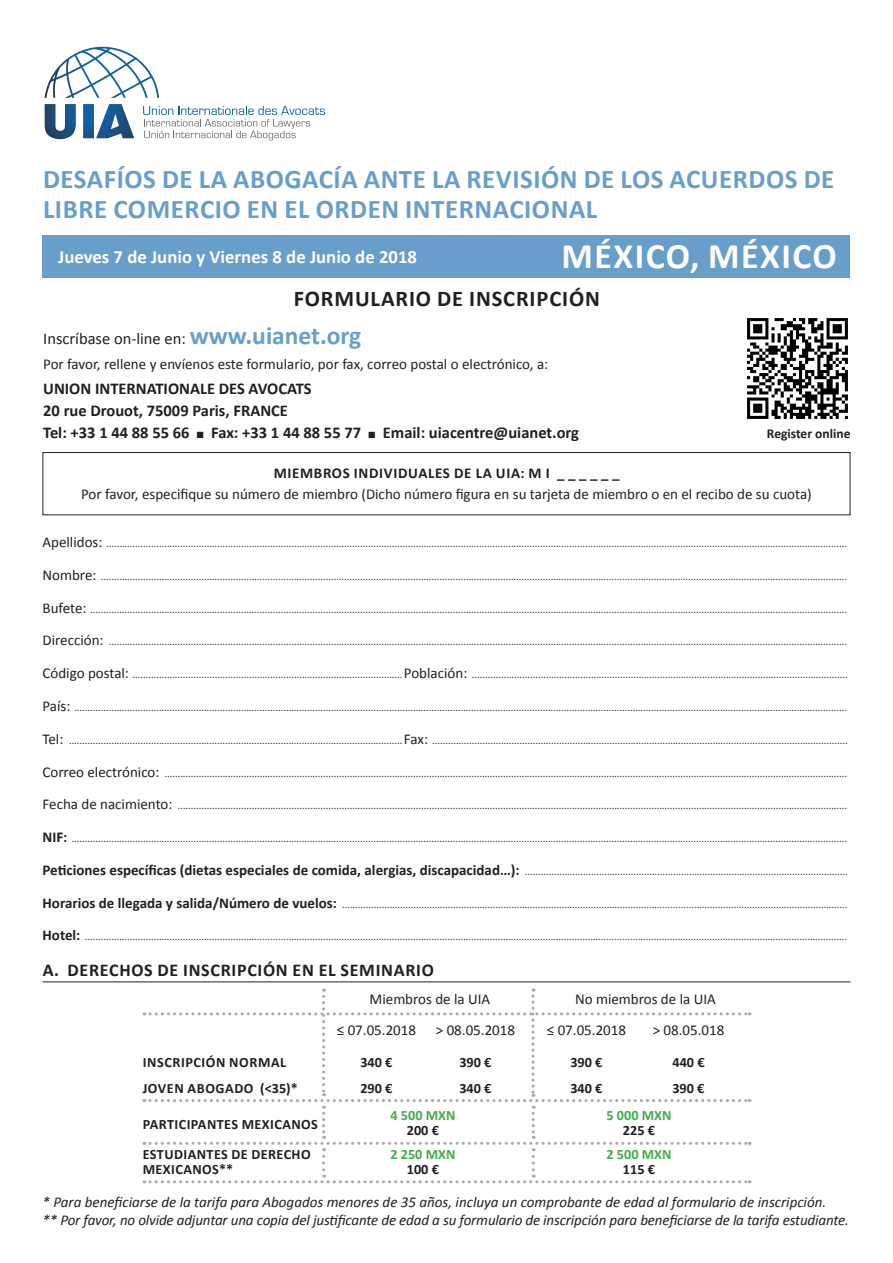
<style>
.page{position:relative;width:893px;height:1263px;background:#fff}
.page>*{position:absolute;margin:0;border:0;box-sizing:border-box;transform-origin:0 0}
.t1{font:700 36px "Calibri";letter-spacing:.04em;color:#fff}
.t2{font:700 27px/30px "Calibri";letter-spacing:.02em;color:#699ecb}
.t3{font:700 22.5px "Calibri";letter-spacing:.04em;color:#231f20}
.t4{font:700 18.75px "Calibri";color:#fff}
.t5{font:700 18px "Calibri";letter-spacing:.04em;color:#231f20}
.t6{font:700 16.5px/22.4px "Calibri";color:#231f20}
.t7{font:16.5px "Calibri";color:#231f20}
.t8{font:15px "Calibri";color:#231f20}
.t9{font:italic 15px/17.7px "Calibri";letter-spacing:-.01em;color:#231f20}
.t10{font:700 15px "Calibri";letter-spacing:.045em;color:#231f20}
.t11{font:700 14.25px "Calibri";letter-spacing:.03em;color:#231f20}
.t12{font:700 14.25px "Calibri";color:#40ae49}
.t13{font:700 13.5px "Calibri";color:#231f20}
.t14{font:10.5px "Calibri";color:#231f20}
.s1{font-weight:700;font-size:25.5px;color:#699ecb}
.s2{font-size:15px}
.s3{font-weight:700;font-size:15px}
</style>
<div class="page">
<svg style="left:143px;top:106px;width:182px;height:34px"></svg>
<svg style="left:45px;top:104px;width:31px;height:35px"></svg>
<svg style="left:83px;top:104px;width:51px;height:34px"></svg>
<svg style="left:45px;top:47px;width:114px;height:51px"></svg>
<div style="left:43px;top:235px;width:807px;height:42px;background:#699ecb"></div>
<img style="left:747px;top:318px;width:101px;height:101px">
<div style="left:43px;top:452px;width:807px;height:63px;border:1px solid #231f20"></div>
<hr style="left:43px;top:981px;width:807px;height:1px;background:#231f20">
<svg style="left:144px;top:989px;width:606px;height:194px"></svg>
<h2 class="t2" style="left:43px;top:163px;width:793px">DESAFÍOS DE LA ABOGACÍA ANTE LA REVISIÓN DE LOS ACUERDOS DE<br>LIBRE COMERCIO EN EL ORDEN INTERNACIONAL</h2>
<h3 class="t4" style="left:58px;top:245px;width:360px">Jueves 7 de Junio y Viernes 8 de Junio de 2018</h3>
<h1 class="t1" style="left:562px;top:234px;width:277px">MÉXICO, MÉXICO</h1>
<h3 class="t3" style="left:294px;top:285px;width:308px">FORMULARIO DE INSCRIPCIÓN</h3>
<h3 class="t7" style="left:43px;top:328px;width:320px">Inscríbase on-line en: <span class="s1">www.uianet.org</span></h3>
<h3 class="t8" style="left:43px;top:354px;width:506px">Por favor, rellene y envíenos este formulario, por fax, correo postal o electrónico, a:</h3>
<h3 class="t6" style="left:43px;top:376px;width:537px">UNION INTERNATIONALE DES AVOCATS<br>20 rue Drouot, 75009 Paris, FRANCE<br>Tel: +33 1 44 88 55 66 ■ Fax: +33 1 44 88 55 77 ■ Email: uiacentre@uianet.org</h3>
<p class="t13" style="left:767px;top:425px;width:85px">Register online</p>
<h3 class="t10" style="left:274px;top:464px;width:347px">MIEMBROS INDIVIDUALES DE LA UIA: M I _ _ _ _ _ _</h3>
<h3 class="t8" style="left:81px;top:485px;width:732px">Por favor, especifique su número de miembro (Dicho número figura en su tarjeta de miembro o en el recibo de su cuota)</h3>
<p class="t14" style="left:43px;top:537px;width:806px"><span class="s2">Apellidos:</span> ........................................................................................................................................................................................................................................................................................</p>
<p class="t14" style="left:43px;top:570px;width:806px"><span class="s2">Nombre:</span> ..........................................................................................................................................................................................................................................................................................</p>
<p class="t14" style="left:43px;top:603px;width:806px"><span class="s2">Bufete:</span> ..............................................................................................................................................................................................................................................................................................</p>
<p class="t14" style="left:43px;top:635px;width:806px"><span class="s2">Dirección:</span> .......................................................................................................................................................................................................................................................................................</p>
<p class="t14" style="left:43px;top:668px;width:807px"><span class="s2">Código postal:</span> ......................................................................................................<span class="s2">Población:</span> ..............................................................................................................................................</p>
<p class="t14" style="left:43px;top:701px;width:806px"><span class="s2">País:</span> ....................................................................................................................................................................................................................................................................................................</p>
<p class="t14" style="left:43px;top:734px;width:807px"><span class="s2">Tel:</span> ..............................................................................................................................<span class="s2">Fax:</span> .............................................................................................................................................................</p>
<p class="t14" style="left:43px;top:766px;width:806px"><span class="s2">Correo electrónico:</span> ..................................................................................................................................................................................................................................................................</p>
<p class="t14" style="left:43px;top:799px;width:806px"><span class="s2">Fecha de nacimiento:</span> .............................................................................................................................................................................................................................................................</p>
<p class="t14" style="left:43px;top:832px;width:806px"><span class="s3">NIF:</span> .....................................................................................................................................................................................................................................................................................................</p>
<p class="t14" style="left:43px;top:865px;width:807px"><span class="s3">Peticiones específicas (dietas especiales de comida, alergias, discapacidad…):</span> ..........................................................................................................................</p>
<p class="t14" style="left:43px;top:898px;width:806px"><span class="s3">Horarios de llegada y salida/Número de vuelos:</span> ...............................................................................................................................................................................................</p>
<p class="t14" style="left:43px;top:930px;width:806px"><span class="s3">Hotel:</span> ................................................................................................................................................................................................................................................................................................</p>
<h3 class="t5" style="left:43px;top:958px;width:393px">A. DERECHOS DE INSCRIPCIÓN EN EL SEMINARIO</h3>
<h3 class="t8" style="left:370px;top:989px;width:122px">Miembros de la UIA</h3>
<h3 class="t8" style="left:575px;top:989px;width:142px">No miembros de la UIA</h3>
<h3 class="t8" style="left:337px;top:1020px;width:81px">≤ 07.05.2018</h3>
<h3 class="t8" style="left:436px;top:1020px;width:81px">&gt; 08.05.2018</h3>
<h3 class="t8" style="left:547px;top:1020px;width:81px">≤ 07.05.2018</h3>
<h3 class="t8" style="left:653px;top:1020px;width:73px">&gt; 08.05.018</h3>
<h3 class="t11" style="left:143px;top:1054px;width:145px">INSCRIPCIÓN NORMAL</h3>
<h3 class="t11" style="left:360px;top:1054px;width:34px">340 €</h3>
<h3 class="t11" style="left:459px;top:1054px;width:34px">390 €</h3>
<h3 class="t11" style="left:570px;top:1054px;width:34px">390 €</h3>
<h3 class="t11" style="left:672px;top:1054px;width:34px">440 €</h3>
<h3 class="t11" style="left:143px;top:1079px;width:157px">JOVEN ABOGADO (&lt;35)*</h3>
<h3 class="t11" style="left:360px;top:1079px;width:34px">290 €</h3>
<h3 class="t11" style="left:459px;top:1079px;width:34px">340 €</h3>
<h3 class="t11" style="left:570px;top:1079px;width:34px">340 €</h3>
<h3 class="t11" style="left:672px;top:1079px;width:34px">390 €</h3>
<h3 class="t11" style="left:143px;top:1116px;width:177px">PARTICIPANTES MEXICANOS</h3>
<h3 class="t12" style="left:390px;top:1107px;width:67px">4 500 MXN</h3>
<h3 class="t12" style="left:606px;top:1107px;width:67px">5 000 MXN</h3>
<h3 class="t11" style="left:407px;top:1122px;width:34px">200 €</h3>
<h3 class="t11" style="left:623px;top:1122px;width:34px">225 €</h3>
<h3 class="t11" style="left:143px;top:1145px;width:169px">ESTUDIANTES DE DERECHO</h3>
<h3 class="t12" style="left:390px;top:1145px;width:67px">2 250 MXN</h3>
<h3 class="t12" style="left:606px;top:1145px;width:67px">2 500 MXN</h3>
<h3 class="t11" style="left:143px;top:1160px;width:92px">MEXICANOS**</h3>
<h3 class="t11" style="left:407px;top:1160px;width:34px">100 €</h3>
<h3 class="t11" style="left:623px;top:1160px;width:34px">115 €</h3>
<p class="t9" style="left:43px;top:1193px;width:808px">* Para beneficiarse de la tarifa para Abogados menores de 35 años, incluya un comprobante de edad al formulario de inscripción.<br>** Por favor, no olvide adjuntar una copia del justificante de edad a su formulario de inscripción para beneficiarse de la tarifa estudiante.</p>
</div>
